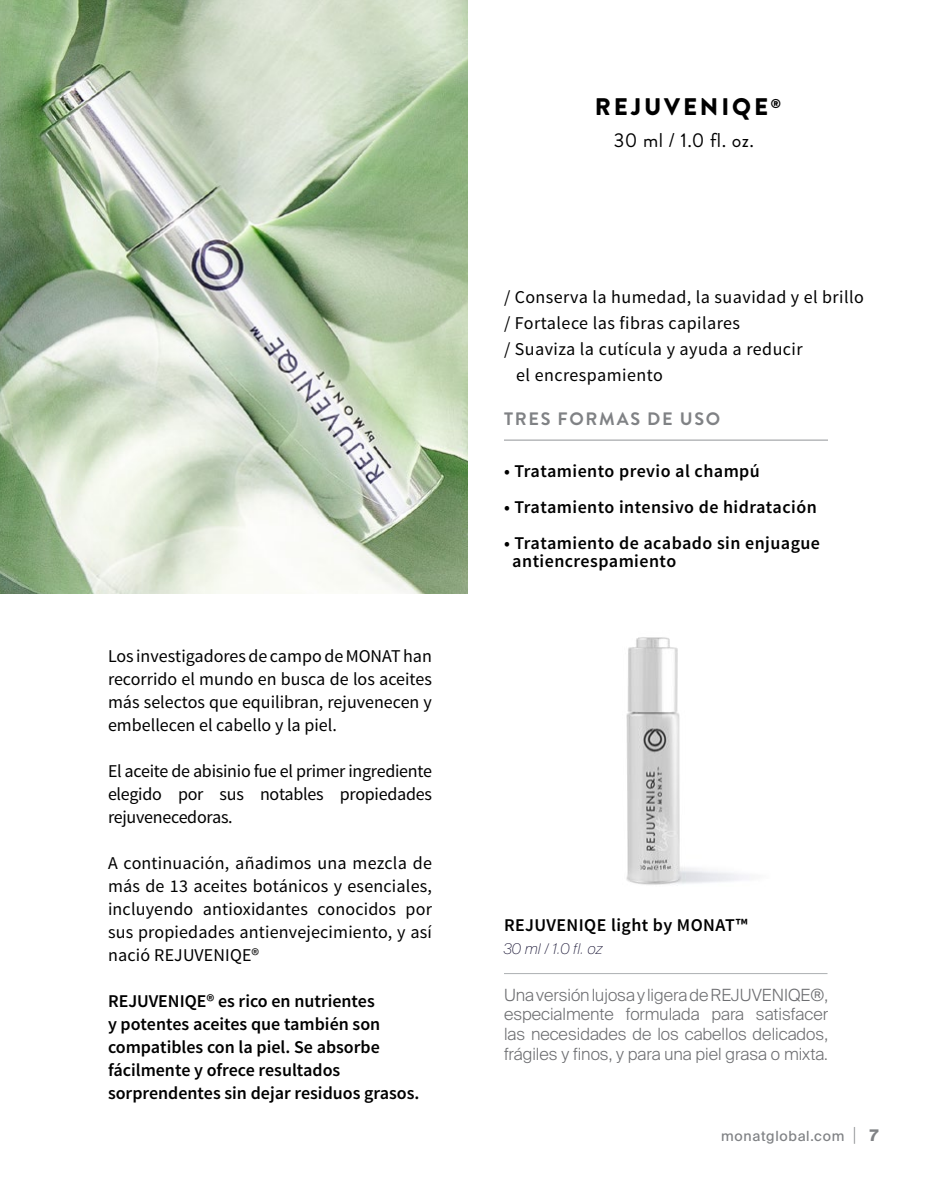
<style>
.page{position:relative;width:936px;height:1188px;background:#fff}
.page>*{position:absolute;margin:0;border:0;box-sizing:border-box;transform-origin:0 0}
.t1{font:900 24px "Brandon Grotesque";letter-spacing:.12em;color:#000}
.t2{font:20px "Brandon Grotesque";letter-spacing:.025em;color:#000}
.t3{font:18px/23px "Source Sans Pro";letter-spacing:.01em;color:#000;text-align:justify}
.t4{font:600 18px/23px "Source Sans Pro";color:#000}
.t5{font:600 18px/18px "Source Sans Pro";letter-spacing:.025em;color:#000}
.t6{font:700 18px "Brandon Grotesque";letter-spacing:.095em;color:#808285}
.t7{font:300 16.8px/20px "Suisse Intl";color:#6d6e71;text-align:justify}
.t8{font:italic 100 14.6px "Suisse Intl";letter-spacing:.01em;color:#181434}
.t9{font:14px "Suisse Intl";letter-spacing:.05em;color:#808285}
.s1{font-family:"Brandon Grotesque";font-weight:700;font-size:16px}
.s2{font-weight:700;font-size:16px}
</style>
<div class="page">
<img style="left:626px;top:637px;width:122px;height:248px">
<hr style="left:504px;top:439px;width:324px;height:2px;background:#b6b8ba">
<img style="left:0;top:0;width:468px;height:594px">
<hr style="left:504px;top:973px;width:324px;height:1px;background:#b1b4b6">
<p class="t3" style="left:108px;top:645px;width:326px">Los investigadores de campo de MONAT han recorrido el mundo en busca de los aceites más selectos que equilibran, rejuvenecen y embellecen el cabello y la piel.</p>
<p class="t3" style="left:108px;top:760px;width:326px">El aceite de abisinio fue el primer ingrediente elegido por sus notables propiedades rejuvenecedoras.</p>
<p class="t3" style="left:108px;top:852px;width:326px">A continuación, añadimos una mezcla de más de 13 aceites botánicos y esenciales, incluyendo antioxidantes conocidos por sus propiedades antienvejecimiento, y así nació REJUVENIQE®</p>
<p class="t4" style="left:108px;top:990px;width:313px">REJUVENIQE® es rico en nutrientes<br>y potentes aceites que también son compatibles con la piel. Se absorbe fácilmente y ofrece resultados sorprendentes sin dejar residuos grasos.</p>
<h1 class="t1" style="left:595px;top:90px;width:188px">REJUVENIQE<sup>®</sup></h1>
<p class="t2" style="left:614px;top:127px;width:142px">30 ml / 1.0 fl. oz.</p>
<p class="t3" style="left:504px;top:286px;width:361px">/ Conserva la humedad, la suavidad y el brillo</p>
<p class="t3" style="left:504px;top:312px;width:238px">/ Fortalece las fibras capilares</p>
<p class="t3" style="left:504px;top:338px;width:300px">/ Suaviza la cutícula y ayuda a reducir</p>
<p class="t3" style="left:516px;top:364px;width:148px">el encrespamiento</p>
<p class="t6" style="left:504px;top:406px;width:218px">TRES FORMAS DE USO</p>
<p class="t5" style="left:504px;top:463px;width:257px">• Tratamiento previo al champú</p>
<p class="t5" style="left:504px;top:499px;width:314px">• Tratamiento intensivo de hidratación</p>
<p class="t5" style="left:512px;top:535px;width:309px;text-indent:-8px">• Tratamiento de acabado sin enjuague antiencrespamiento</p>
<p class="t5" style="left:504px;top:917px;width:245px">REJUVENIQE light by MONAT™</p>
<p class="t8" style="left:504px;top:941px;width:100px">30 ml / 1.0 fl. oz</p>
<p class="t7" style="left:504px;top:985px;width:326px">Una versión lujosa y ligera de REJUVENIQE®, especialmente formulada para satisfacer las necesidades de los cabellos delicados, frágiles y finos, y para una piel grasa o mixta.</p>
<p class="t9" style="left:721px;top:1128px;width:159px">monatglobal.com <span class="s1">|</span> <span class="s2">7</span></p>
</div>
